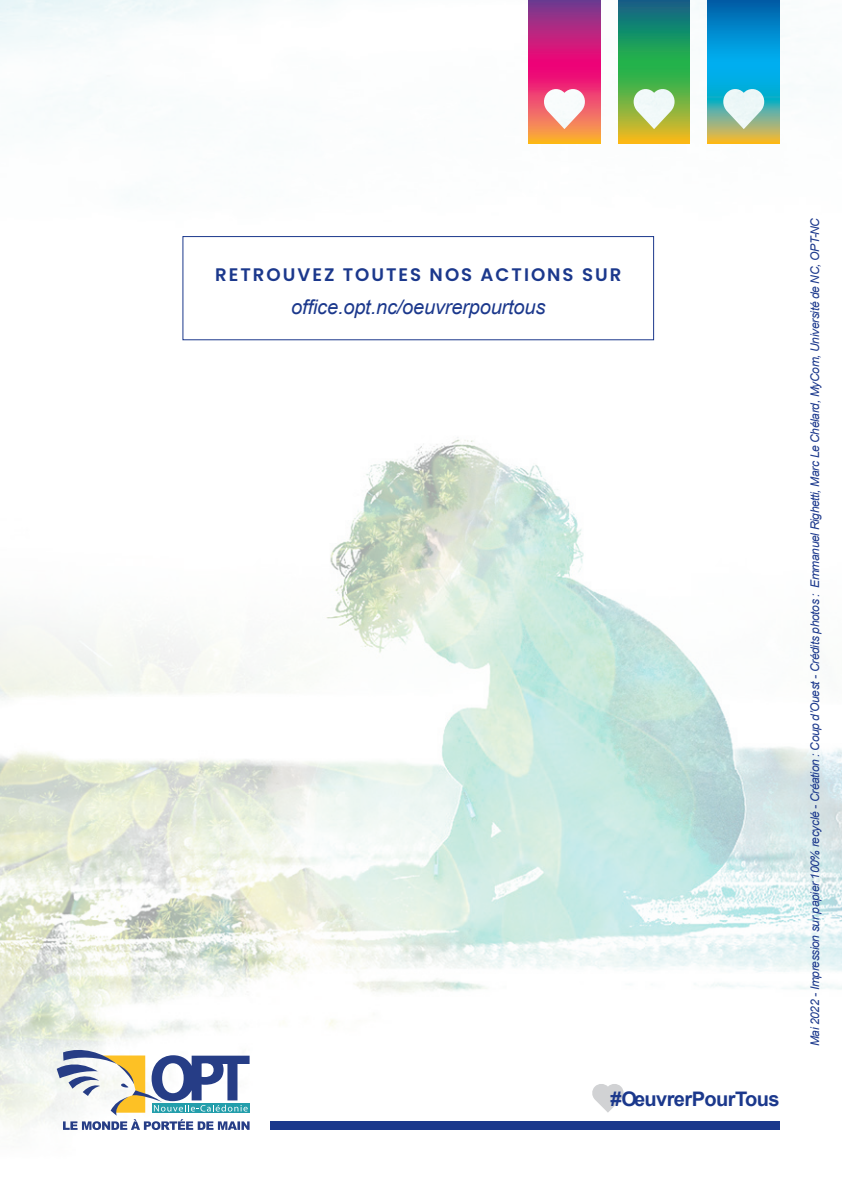
<style>
.page{position:relative;width:842px;height:1191px;background:#fff}
.page>*{position:absolute;margin:0;border:0;box-sizing:border-box;transform-origin:0 0}
.t1{font:italic 20px "Arial";letter-spacing:-.01em;color:#1b388c}
.t2{font:700 20px "Arial";letter-spacing:-.03em;color:#1b388c}
.t3{font:600 18.2px "Poppins";letter-spacing:.11em;color:#1b388c}
.t4{font:italic 12px "Arial";letter-spacing:-.03em;color:#1b388c}
</style>
<div class="page">
<img style="left:0;top:0;width:842px;height:1129px">
<div style="left:182px;top:236px;width:472px;height:104px;border:1px solid #1b388c"></div>
<svg style="left:57px;top:1046px;width:193px;height:84px"></svg>
<div style="left:270px;top:1121px;width:510px;height:9px;background:#1b388c"></div>
<svg style="left:591px;top:1083px;width:34px;height:29px"></svg>
<svg style="left:529px;top:0;width:71px;height:143px;background:#d03772"></svg>
<img style="left:543px;top:88px;width:43px;height:41px">
<svg style="left:618px;top:0;width:72px;height:143px;background:#459e53"></svg>
<img style="left:632px;top:88px;width:44px;height:41px">
<svg style="left:708px;top:0;width:72px;height:143px;background:#249bbd"></svg>
<img style="left:722px;top:88px;width:43px;height:41px">
<h2 class="t3" style="left:215px;top:264px;width:408px">RETROUVEZ TOUTES NOS ACTIONS SUR</h2>
<h1 class="t1" style="left:291px;top:294px;width:256px">office.opt.nc/oeuvrerpourtous</h1>
<h1 class="t2" style="left:610px;top:1086px;width:171px">#OeuvrerPourTous</h1>
<p class="t4" style="left:807px;top:1046px;width:830px;rotate:-90deg">Mai 2022 - Impression sur papier 100% recyclé - Création : Coup d’Ouest - Crédits photos : Emmanuel Righetti, Marc Le Chélard, MyCom, Université de NC, OPT-NC</p>
</div>
